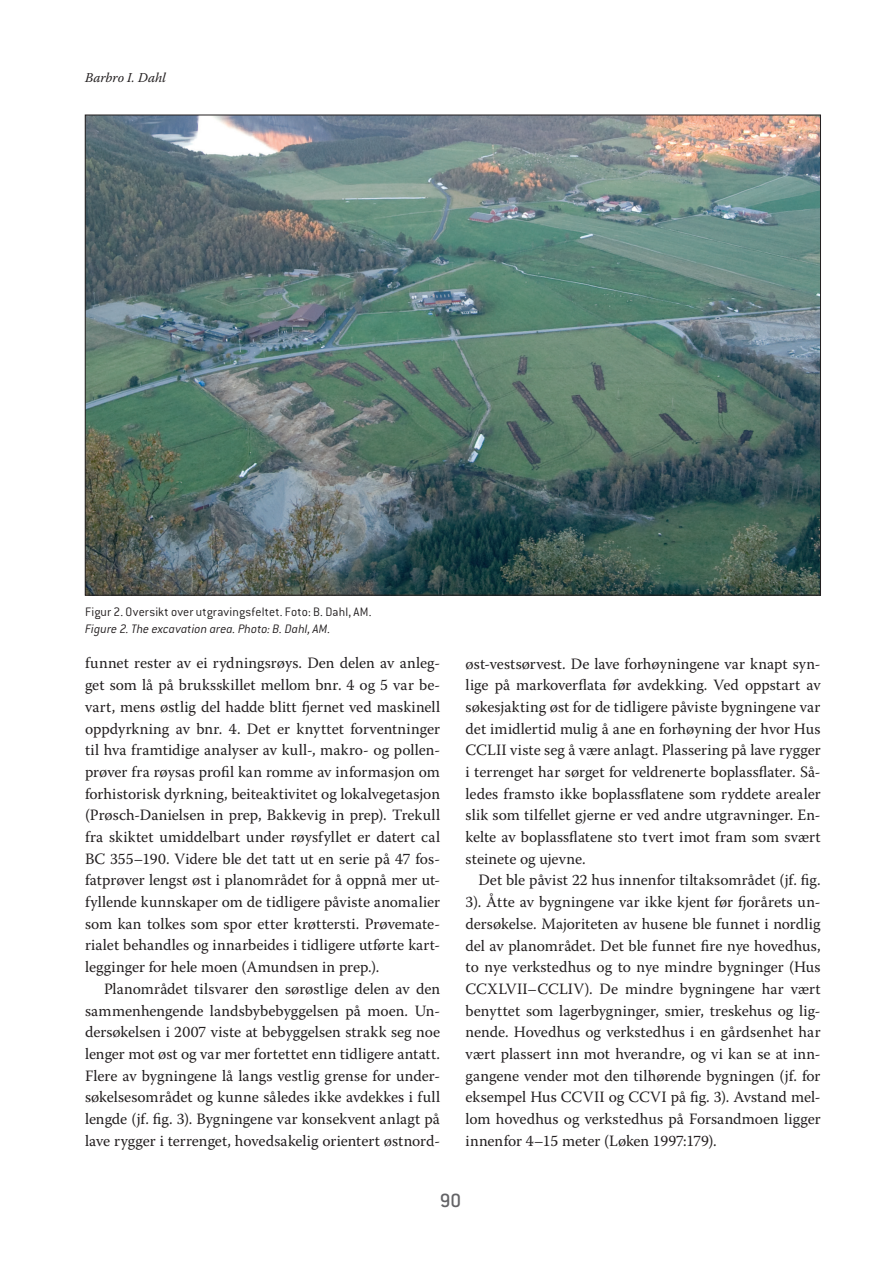
<style>
.page{position:relative;width:893px;height:1263px;background:#fff}
.page>*{position:absolute;margin:0;border:0;box-sizing:border-box;transform-origin:0 0}
.t1{font:500 21px "Conduit ITC";color:#636366}
.t2{font:15.75px/21.8px "Warnock Pro";letter-spacing:-.005em;color:#231f20;text-align:justify}
.t3{font:300 13.5px "Conduit ITC";letter-spacing:.015em;color:#231f20}
.t4{font:italic 300 13.5px "Conduit ITC";letter-spacing:.01em;color:#231f20}
.t5{font:italic 13.5px "Warnock Pro";color:#231f20}
</style>
<div class="page">
<img style="left:87px;top:117px;width:732px;height:476px">
<p class="t5" style="left:85px;top:69px;width:83px">Barbro I. Dahl</p>
<p class="t3" style="left:85px;top:605px;width:288px">Figur 2. Oversikt over utgravingsfeltet. Foto: B. Dahl, AM.</p>
<p class="t4" style="left:85px;top:621px;width:247px">Figure 2. The excavation area. Photo: B. Dahl, AM.</p>
<p class="t2" style="left:85px;top:652px;width:357px">funnet rester av ei rydningsrøys. Den delen av anleg&shy;get som lå på bruksskillet mellom bnr. 4 og 5 var be&shy;vart, mens østlig del hadde blitt fjernet ved maskinell oppdyrkning av bnr. 4. Det er knyttet forventninger til hva framtidige analyser av kull-, makro- og pollen&shy;prøver fra røysas profil kan romme av informasjon om forhistorisk dyrkning, beiteaktivitet og lokalvegetasjon (Prøsch-Danielsen in prep, Bakkevig in prep). Trekull fra skiktet umiddelbart under røysfyllet er datert cal BC 355–190. Videre ble det tatt ut en serie på 47 fos&shy;fatprøver lengst øst i planområdet for å oppnå mer ut&shy;fyllende kunnskaper om de tidligere påviste anomalier som kan tolkes som spor etter krøttersti. Prøvemate&shy;rialet behandles og innarbeides i tidligere utførte kart&shy;legginger for hele moen (Amundsen in prep.).</p>
<p class="t2" style="left:85px;top:977px;width:357px;text-indent:19px">Planområdet tilsvarer den sørøstlige delen av den sammenhengende landsbybebyggelsen på moen. Un&shy;dersøkelsen i 2007 viste at bebyggelsen strakk seg noe lenger mot øst og var mer fortettet enn tidligere antatt.<br>Flere av bygningene lå langs vestlig grense for under&shy;søkelsesområdet og kunne således ikke avdekkes i full lengde (jf. fig. 3). Bygningene var konsekvent anlagt på lave rygger i terrenget, hovedsakelig orientert østnord-</p>
<p class="t2" style="left:466px;top:652px;width:357px">øst-vestsørvest. De lave forhøyningene var knapt syn&shy;lige på markoverflata før avdekking. Ved oppstart av søkesjakting øst for de tidligere påviste bygningene var det imidlertid mulig å ane en forhøyning der hvor Hus CCLII viste seg å være anlagt. Plassering på lave rygger i terrenget har sørget for veldrenerte boplassflater. Så&shy;ledes framsto ikke boplassflatene som ryddete arealer slik som tilfellet gjerne er ved andre utgravninger. En&shy;kelte av boplassflatene sto tvert imot fram som svært steinete og ujevne.</p>
<p class="t2" style="left:466px;top:869px;width:357px;text-indent:13px">Det ble påvist 22 hus innenfor tiltaksområdet (jf. fig.<br>3). Åtte av bygningene var ikke kjent før fjorårets un&shy;dersøkelse. Majoriteten av husene ble funnet i nordlig del av planområdet. Det ble funnet fire nye hovedhus, to nye verkstedhus og to nye mindre bygninger (Hus CCXLVII–CCLIV). De mindre bygningene har vært benyttet som lagerbygninger, smier, treskehus og lig&shy;nende. Hovedhus og verkstedhus i en gårdsenhet har vært plassert inn mot hverandre, og vi kan se at inn&shy;gangene vender mot den tilhørende bygningen (jf. for eksempel Hus CCVII og CCVI på fig. 3). Avstand mel&shy;lom hovedhus og verkstedhus på Forsandmoen ligger innenfor 4–15 meter (Løken 1997:179).</p>
<h1 class="t1" style="left:440px;top:1188px;width:23px">90</h1>
</div>
